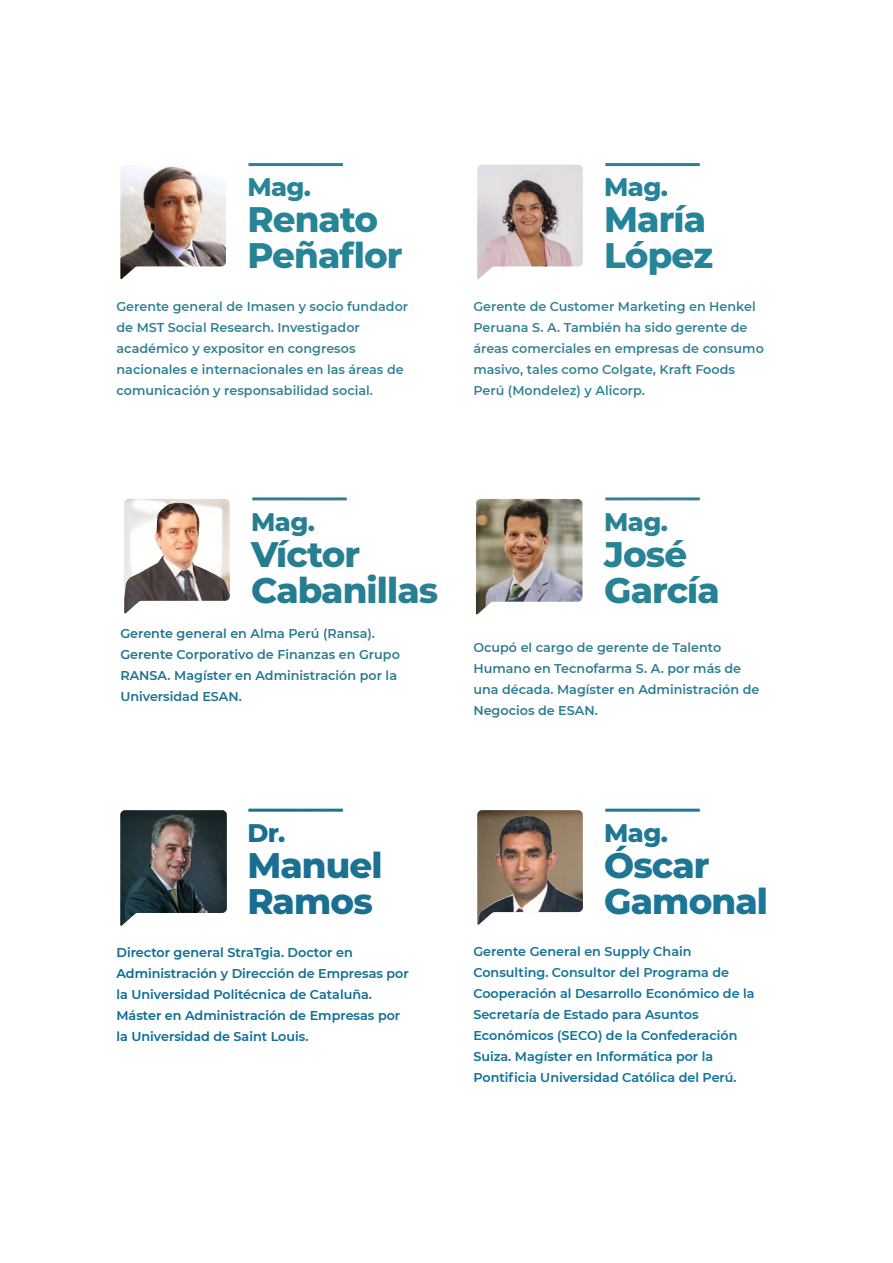
<style>
.page{position:relative;width:893px;height:1263px;background:#fff}
.page>*{position:absolute;margin:0;border:0;box-sizing:border-box;transform-origin:0 0}
.t1{font:800 35.55px/36px "Montserrat";letter-spacing:-.025em;color:#20809e}
.t2{font:800 25.5px "Montserrat";letter-spacing:-.025em;color:#20809e}
.t3{font:600 12.75px/21px "Montserrat";color:#20809e}
</style>
<div class="page">
<img style="left:120px;top:163px;width:580px;height:763px">
<h2 class="t2" style="left:247px;top:169px;width:65px">Mag.</h2>
<h1 class="t1" style="left:247px;top:200px;width:157px">Renato<br>Peñaflor</h1>
<p class="t3" style="left:116px;top:295px;width:293px">Gerente general de Imasen y socio fundador de MST Social Research. Investigador académico y expositor en congresos nacionales e internacionales en las áreas de comunicación y responsabilidad social.</p>
<h2 class="t2" style="left:604px;top:169px;width:65px">Mag.</h2>
<h1 class="t1" style="left:604px;top:200px;width:110px">María<br>López</h1>
<p class="t3" style="left:473px;top:295px;width:292px">Gerente de Customer Marketing en Henkel Peruana S. A. También ha sido gerente de áreas comerciales en empresas de consumo masivo, tales como Colgate, Kraft Foods Perú (Mondelez) y Alicorp.</p>
<h2 class="t2" style="left:251px;top:503px;width:65px">Mag.</h2>
<h1 class="t1" style="left:251px;top:534px;width:189px">Víctor<br>Cabanillas</h1>
<p class="t3" style="left:120px;top:622px;width:281px">Gerente general en Alma Perú (Ransa).<br>Gerente Corporativo de Finanzas en Grupo RANSA. Magíster en Administración por la Universidad ESAN.</p>
<h2 class="t2" style="left:604px;top:503px;width:65px">Mag.</h2>
<h1 class="t1" style="left:604px;top:534px;width:117px">José<br>García</h1>
<p class="t3" style="left:473px;top:636px;width:288px">Ocupó el cargo de gerente de Talento<br>Humano en Tecnofarma S. A. por más de una década. Magíster en Administración de<br>Negocios de ESAN.</p>
<h2 class="t2" style="left:247px;top:814px;width:40px">Dr.</h2>
<h1 class="t1" style="left:247px;top:845px;width:137px">Manuel<br>Ramos</h1>
<p class="t3" style="left:116px;top:942px;width:294px">Director general StraTgia. Doctor en Administración y Dirección de Empresas por la Universidad Politécnica de Cataluña.<br>Máster en Administración de Empresas por la Universidad de Saint Louis.</p>
<h2 class="t2" style="left:604px;top:814px;width:65px">Mag.</h2>
<h1 class="t1" style="left:604px;top:845px;width:165px">Óscar<br>Gamonal</h1>
<p class="t3" style="left:473px;top:941px;width:283px">Gerente General en Supply Chain Consulting. Consultor del Programa de Cooperación al Desarrollo Económico de la Secretaría de Estado para Asuntos Económicos (SECO) de la Confederación Suiza. Magíster en Informática por la Pontificia Universidad Católica del Perú.</p>
</div>
